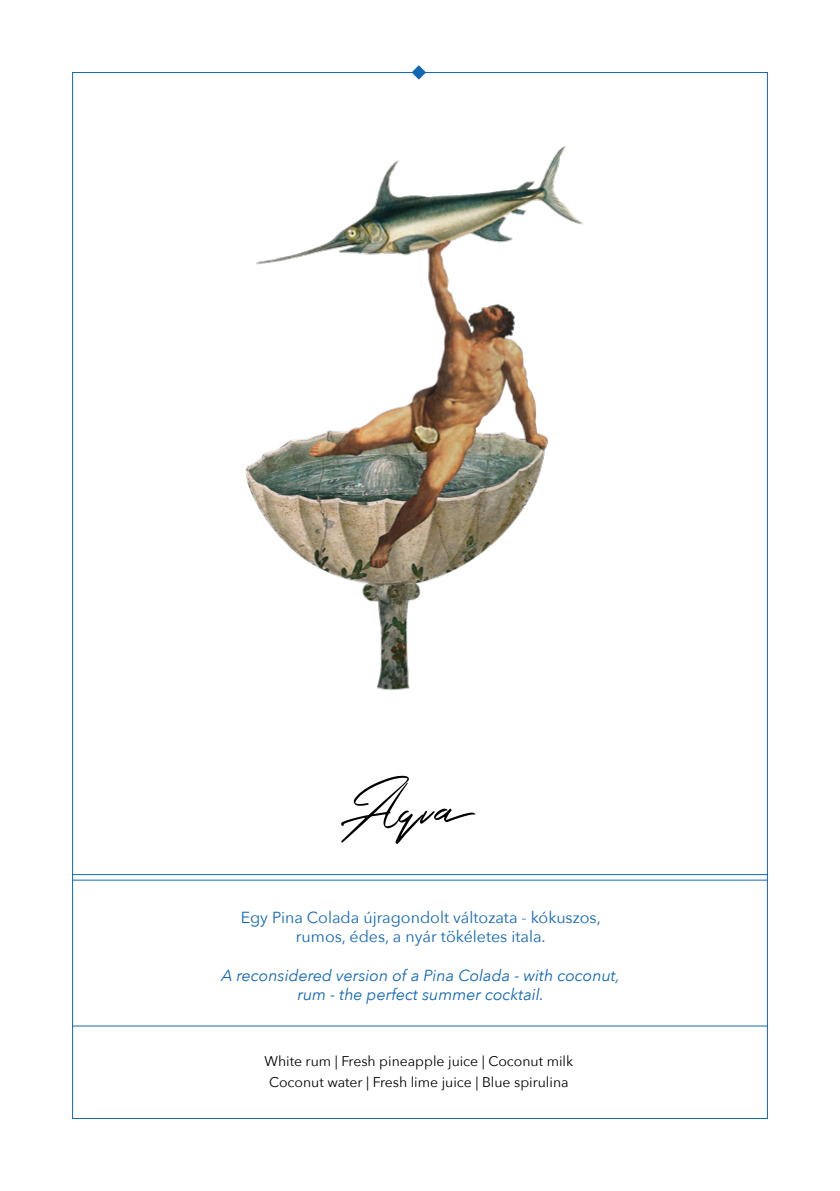
<style>
.page{position:relative;width:840px;height:1191px;background:#fff}
.page>*{position:absolute;margin:0;border:0;box-sizing:border-box;transform-origin:0 0}
.t1{font:61px "Holland";color:#000}
.t2{font:italic 16px/19.2px "Avenir Next";color:#1268b3;text-align:center}
.t3{font:16px/19.2px "Avenir Next";color:#1268b3;text-align:center}
.t4{font:14px/20.8px "Avenir Next";color:#000;text-align:center}
</style>
<div class="page">
<img style="left:74px;top:146px;width:691px;height:735px">
<svg style="left:412px;top:65px;width:14px;height:15px"></svg>
<hr style="left:72px;top:874px;width:695px;height:1px;background:#1268b3">
<hr style="left:72px;top:879px;width:695px;height:1px;background:#1268b3">
<hr style="left:72px;top:1025px;width:695px;height:1px;background:#1268b3">
<h1 class="t1" style="left:335px;top:771px;width:120px;rotate:-5deg">Aqva</h1>
<p class="t3" style="left:240px;top:907px;width:361px">Egy Pina Colada újragondolt változata - kókuszos, rumos, édes, a nyár tökéletes itala.</p>
<p class="t2" style="left:221px;top:965px;width:400px">A reconsidered version of a Pina Colada - with coconut, rum - the perfect summer cocktail.</p>
<p class="t4" style="left:264px;top:1050px;width:310px">White rum | Fresh pineapple juice | Coconut milk<br>Coconut water | Fresh lime juice | Blue spirulina</p>
</div>
